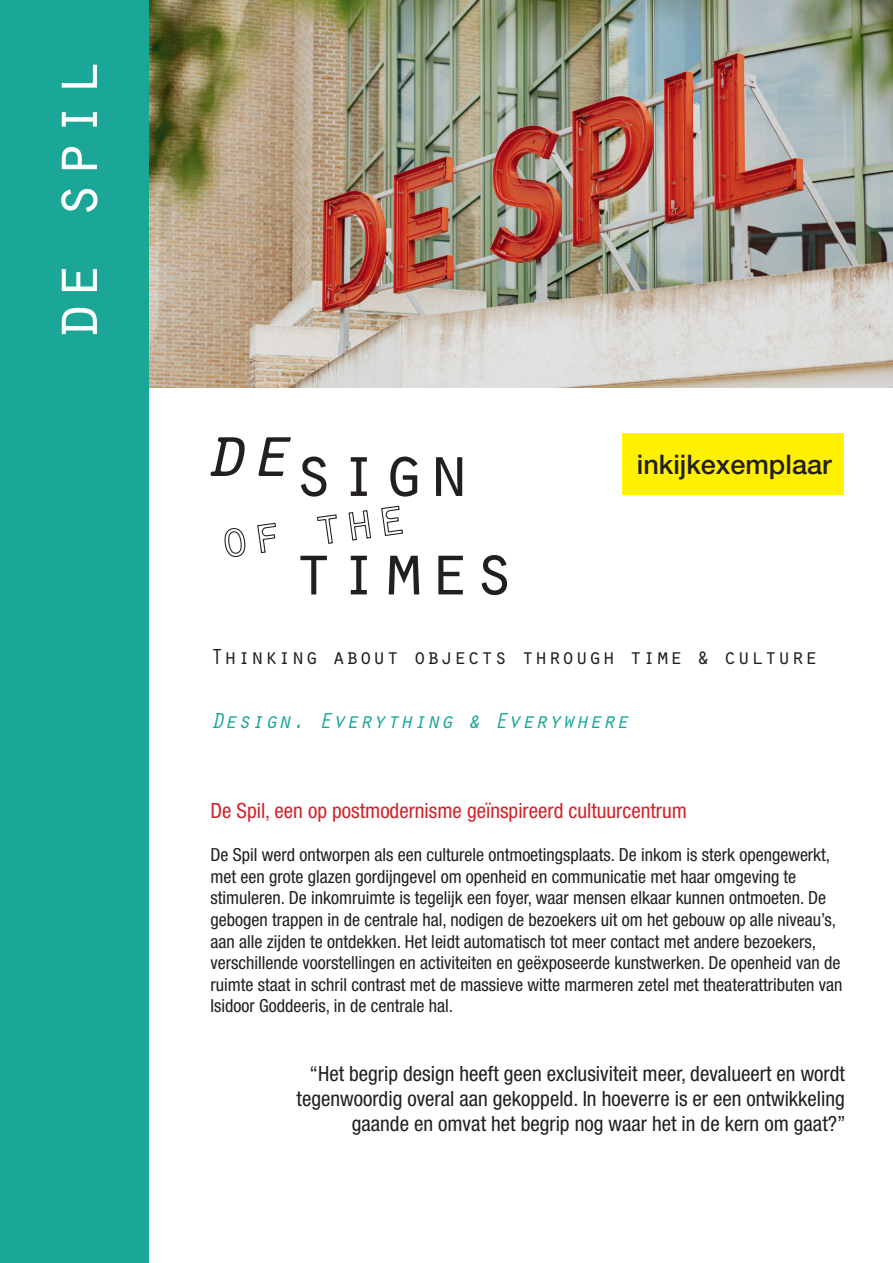
<style>
.page{position:relative;width:893px;height:1263px;background:#fff}
.page>*{position:absolute;margin:0;border:0;box-sizing:border-box;transform-origin:0 0}
.t1{font:67.5px "Orator Std";color:#fff}
.t2{font:500 27px "Helvetica Neue LT Std";color:#231f20}
.t3{font:22.5px "Orator Std";color:#231f20}
.t4{font:italic 22.5px "Orator Std";color:#1aa797}
.t5{font:condensed 21px "Helvetica Neue LT Std";color:#231f20}
.t6{font:condensed 21px "Helvetica Neue LT Std";color:#d1232a}
.t7{font:condensed 18px/21.6px "Helvetica Neue LT Std";color:#231f20}
</style>
<div class="page">
<div style="left:622px;top:434px;width:221px;height:61px;background:#fff101"></div>
<img style="left:149px;top:0;width:744px;height:388px">
<svg style="left:210px;top:437px;width:35px;height:39px"></svg>
<svg style="left:258px;top:437px;width:33px;height:39px"></svg>
<svg style="left:301px;top:456px;width:25px;height:41px"></svg>
<svg style="left:351px;top:457px;width:16px;height:39px"></svg>
<svg style="left:390px;top:456px;width:28px;height:41px"></svg>
<svg style="left:436px;top:457px;width:26px;height:39px"></svg>
<svg style="left:224px;top:505px;width:195px;height:89px"></svg>
<svg style="left:438px;top:556px;width:25px;height:38px"></svg>
<svg style="left:482px;top:555px;width:25px;height:40px"></svg>
<div style="left:0;top:0;width:149px;height:1263px;background:#1aa797"></div>
<p class="t1" style="left:26px;top:342px;width:285px;rotate:-90deg">de spil</p>
<p class="t2" style="left:637px;top:448px;width:196px">inkijkexemplaar</p>
<p class="t3" style="left:210px;top:640px;width:609px">Thinking about objects through time &amp; culture</p>
<p class="t4" style="left:210px;top:704px;width:420px">Design. Everything &amp; Everywhere</p>
<p class="t6" style="left:210px;top:798px;width:478px">De Spil, een op postmodernisme geïnspireerd cultuurcentrum</p>
<p class="t7" style="left:210px;top:844px;width:633px">De Spil werd ontworpen als een culturele ontmoetingsplaats. De inkom is sterk opengewerkt, met een grote glazen gordijngevel om openheid en communicatie met haar omgeving te stimuleren. De inkomruimte is tegelijk een foyer, waar mensen elkaar kunnen ontmoeten. De gebogen trappen in de centrale hal, nodigen de bezoekers uit om het gebouw op alle niveau’s, aan alle zijden te ontdekken. Het leidt automatisch tot meer contact met andere bezoekers, verschillende voorstellingen en activiteiten en geëxposeerde kunstwerken. De openheid van de ruimte staat in schril contrast met de massieve witte marmeren zetel met theaterattributen van Isidoor Goddeeris, in de centrale hal.</p>
<p class="t5" style="left:309px;top:1061px;width:537px">“Het begrip design heeft geen exclusiviteit meer, devalueert en wordt</p>
<p class="t5" style="left:297px;top:1086px;width:550px">tegenwoordig overal aan gekoppeld. In hoeverre is er een ontwikkeling</p>
<p class="t5" style="left:352px;top:1111px;width:495px">gaande en omvat het begrip nog waar het in de kern om gaat?”</p>
</div>
